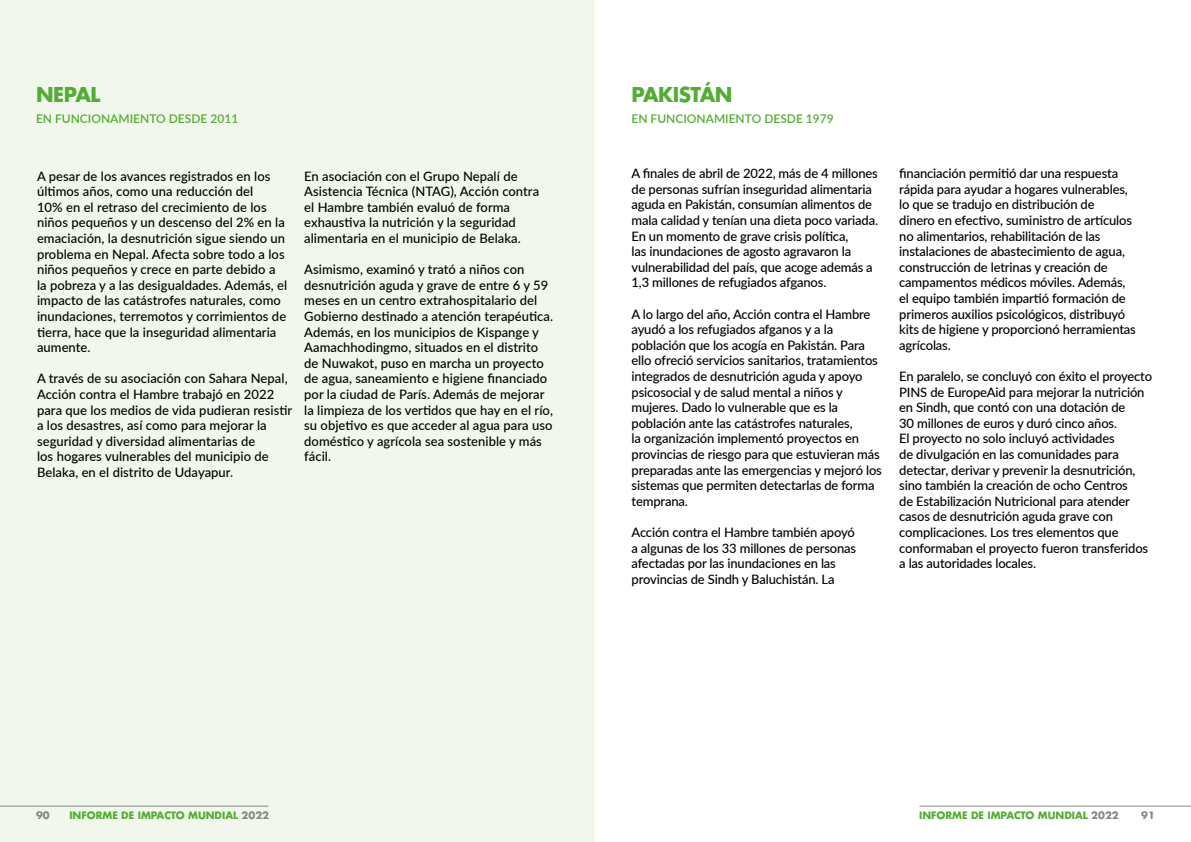
<style>
.page{position:relative;width:1191px;height:842px;background:#fff}
.page>*{position:absolute;margin:0;border:0;box-sizing:border-box;transform-origin:0 0}
.t1{font:700 20px "Futura LT Pro";letter-spacing:-.025em;color:#52ae32}
.t2{font:500 13px/15.6px "Lato";letter-spacing:-.01em;color:#000}
.t3{font:600 12px "Lato";color:#52ae32}
.t4{font:700 10px "Futura LT Pro";color:#52ae32}
.t5{font:700 10px "Futura LT Pro";color:#878787}
.s1{color:#878787}
</style>
<div class="page">
<div style="left:0;top:0;width:595px;height:842px;background:#f2f7ed"></div>
<hr style="left:0;top:806px;width:268px;height:1px;background:#878787">
<hr style="left:919px;top:806px;width:272px;height:1px;background:#878787">
<h1 class="t1" style="left:36px;top:79px;width:66px">NEPAL</h1>
<h1 class="t1" style="left:631px;top:79px;width:102px">PAKISTÁN</h1>
<p class="t3" style="left:36px;top:110px;width:204px">EN FUNCIONAMIENTO DESDE 2011</p>
<p class="t3" style="left:631px;top:110px;width:204px">EN FUNCIONAMIENTO DESDE 1979</p>
<p class="t2" style="left:37px;top:167px;width:252px">A pesar de los avances registrados en los últimos años, como una reducción del<br>10% en el retraso del crecimiento de los niños pequeños y un descenso del 2% en la emaciación, la desnutrición sigue siendo un problema en Nepal. Afecta sobre todo a los niños pequeños y crece en parte debido a la pobreza y a las desigualdades. Además, el impacto de las catástrofes naturales, como inundaciones, terremotos y corrimientos de tierra, hace que la inseguridad alimentaria aumente.</p>
<p class="t2" style="left:37px;top:370px;width:257px">A través de su asociación con Sahara Nepal, Acción contra el Hambre trabajó en 2022 para que los medios de vida pudieran resistir a los desastres, así como para mejorar la seguridad y diversidad alimentarias de<br>los hogares vulnerables del municipio de Belaka, en el distrito de Udayapur.</p>
<p class="t2" style="left:304px;top:167px;width:236px">En asociación con el Grupo Nepalí de Asistencia Técnica (NTAG), Acción contra el Hambre también evaluó de forma exhaustiva la nutrición y la seguridad alimentaria en el municipio de Belaka.</p>
<p class="t2" style="left:304px;top:261px;width:250px">Asimismo, examinó y trató a niños con desnutrición aguda y grave de entre 6 y 59 meses en un centro extrahospitalario del Gobierno destinado a atención terapéutica.<br>Además, en los municipios de Kispange y Aamachhodingmo, situados en el distrito de Nuwakot, puso en marcha un proyecto de agua, saneamiento e higiene financiado por la ciudad de París. Además de mejorar la limpieza de los vertidos que hay en el río, su objetivo es que acceder al agua para uso doméstico y agrícola sea sostenible y más fácil.</p>
<p class="t2" style="left:631px;top:165px;width:248px">A finales de abril de 2022, más de 4 millones de personas sufrían inseguridad alimentaria aguda en Pakistán, consumían alimentos de mala calidad y tenían una dieta poco variada.<br>En un momento de grave crisis política,<br>las inundaciones de agosto agravaron la vulnerabilidad del país, que acoge además a 1,3 millones de refugiados afganos.</p>
<p class="t2" style="left:631px;top:305px;width:252px">A lo largo del año, Acción contra el Hambre ayudó a los refugiados afganos y a la población que los acogía en Pakistán. Para ello ofreció servicios sanitarios, tratamientos integrados de desnutrición aguda y apoyo psicosocial y de salud mental a niños y mujeres. Dado lo vulnerable que es la población ante las catástrofes naturales,<br>la organización implementó proyectos en provincias de riesgo para que estuvieran más preparadas ante las emergencias y mejoró los sistemas que permiten detectarlas de forma temprana.</p>
<p class="t2" style="left:631px;top:524px;width:226px">Acción contra el Hambre también apoyó a algunas de los 33 millones de personas afectadas por las inundaciones en las provincias de Sindh y Baluchistán. La</p>
<p class="t2" style="left:899px;top:165px;width:238px">financiación permitió dar una respuesta rápida para ayudar a hogares vulnerables, lo que se tradujo en distribución de<br>dinero en efectivo, suministro de artículos no alimentarios, rehabilitación de las instalaciones de abastecimiento de agua, construcción de letrinas y creación de campamentos médicos móviles. Además, el equipo también impartió formación de primeros auxilios psicológicos, distribuyó kits de higiene y proporcionó herramientas agrícolas.</p>
<p class="t2" style="left:899px;top:368px;width:254px">En paralelo, se concluyó con éxito el proyecto PINS de EuropeAid para mejorar la nutrición en Sindh, que contó con una dotación de<br>30 millones de euros y duró cinco años.<br>El proyecto no solo incluyó actividades<br>de divulgación en las comunidades para detectar, derivar y prevenir la desnutrición, sino también la creación de ocho Centros<br>de Estabilización Nutricional para atender casos de desnutrición aguda grave con complicaciones. Los tres elementos que conformaban el proyecto fueron transferidos a las autoridades locales.</p>
<p class="t5" style="left:36px;top:808px;width:15px">90</p>
<p class="t4" style="left:69px;top:808px;width:201px">INFORME DE IMPACTO MUNDIAL <span class="s1">2022</span></p>
<p class="t4" style="left:919px;top:808px;width:201px">INFORME DE IMPACTO MUNDIAL <span class="s1">2022</span></p>
<p class="t5" style="left:1141px;top:808px;width:15px">91</p>
</div>
